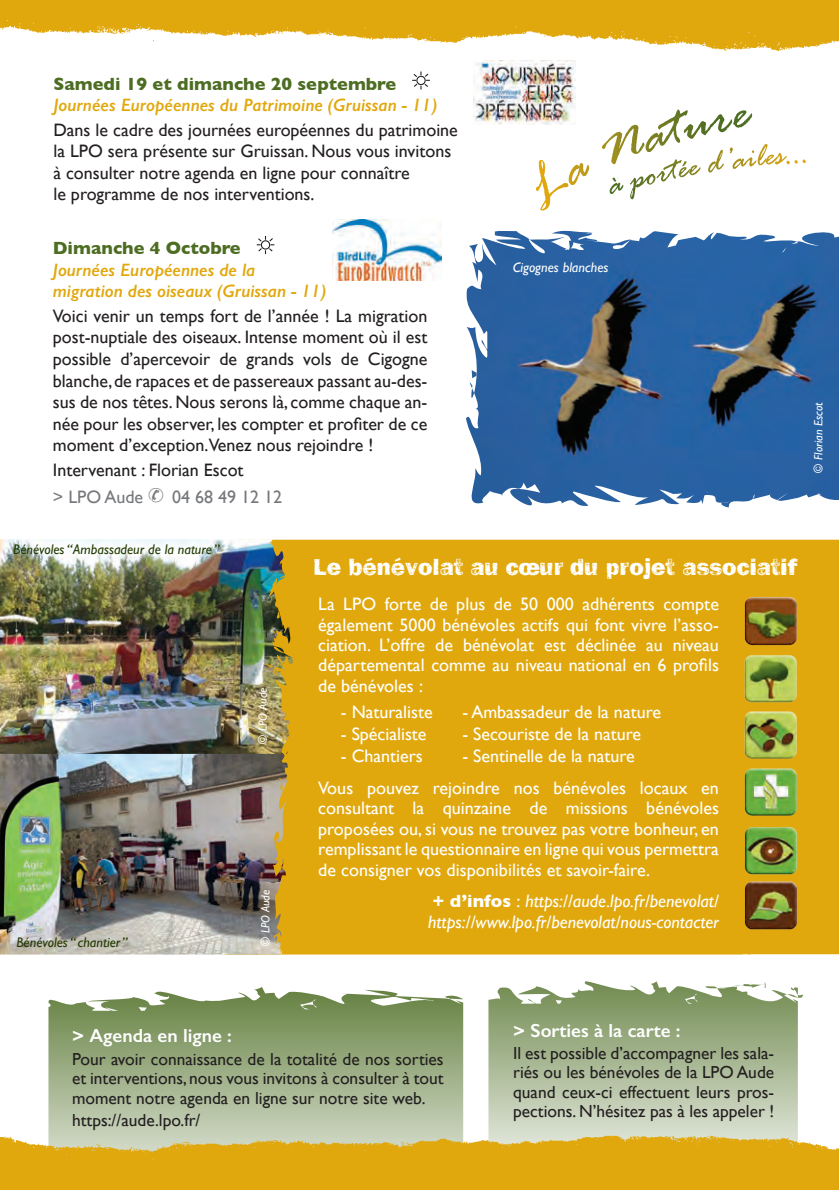
<style>
.page{position:relative;width:839px;height:1190px;background:#fff}
.page>*{position:absolute;margin:0;border:0;box-sizing:border-box;transform-origin:0 0}
.t1{font:24px "Frankie";color:#fff}
.t2{font:600 19px "Gill Sans";color:#fff}
.t3{font:18px/20.4px "Gill Sans";color:#fff;text-align:justify}
.t4{font:18px/21.6px "Gill Sans";color:#231f20;text-align:justify}
.t5{font:italic 600 18px/21.6px "Gill Sans";color:#e1a80e}
.t6{font:italic 18px "Gill Sans";color:#fff}
.t7{font:700 18px "Gill Sans";color:#4d6d23}
.t8{font:18px "Gill Sans";color:#76787b}
.t9{font:17.4px/19.4px "Gill Sans";color:#231f20;text-align:justify}
.t10{font:italic 14px "Gill Sans";color:#233a01}
.t11{font:italic 14px "Gill Sans";color:#fff}
.t12{font:italic 12px "Gill Sans";color:#fff}
.s1{font-weight:700;font-style:normal}
.s2{font-style:normal}
.s3{font-weight:700;font-size:18px}
</style>
<div class="page">
<svg style="left:562px;top:230px;width:276px;height:270px;background:#3268a5"></svg>
<img style="left:466px;top:231px;width:340px;height:277px">
<div style="left:290px;top:539px;width:548px;height:415px;background:#e1a80e"></div>
<img style="left:0;top:754px;width:290px;height:200px">
<svg style="left:488px;top:981px;width:315px;height:150px;background:#aebd9c"></svg>
<svg style="left:48px;top:987px;width:415px;height:144px;background:#a0b18a"></svg>
<img style="left:0;top:0;width:838px;height:51px">
<img style="left:0;top:1131px;width:838px;height:59px">
<svg style="left:256px;top:236px;width:18px;height:18px"></svg>
<img style="left:0;top:539px;width:292px;height:215px">
<img style="left:742px;top:592px;width:57px;height:341px">
<svg style="left:412px;top:71px;width:17px;height:19px"></svg>
<img style="left:332px;top:220px;width:109px;height:60px">
<img style="left:473px;top:61px;width:102px;height:63px">
<svg style="left:515px;top:107px;width:60px;height:18px"></svg>
<p class="t7" style="left:53px;top:69px;width:344px">Samedi 19 et dimanche 20 septembre</p>
<p class="t5" style="left:53px;top:94px;width:385px">Journées Européennes du Patrimoine (Gruissan - 11)</p>
<p class="t4" style="left:53px;top:118px;width:406px;text-align:left">Dans le cadre des journées européennes du patrimoine la LPO sera présente sur Gruissan. Nous vous invitons à consulter notre agenda en ligne pour connaître<br>le programme de nos interventions.</p>
<p class="t7" style="left:53px;top:234px;width:189px">Dimanche 4 Octobre</p>
<p class="t5" style="left:53px;top:258px;width:275px">Journées Européennes de la migration des oiseaux (Gruissan - 11)</p>
<p class="t4" style="left:53px;top:304px;width:376px">Voici venir un temps fort de l’année ! La migration post-nuptiale des oiseaux. Intense moment où il est possible d’apercevoir de grands vols de Cigogne blanche, de rapaces et de passereaux passant au-des&shy;sus de nos têtes. Nous serons là, comme chaque an&shy;née pour les observer, les compter et profiter de ce moment d’exception.Venez nous rejoindre !</p>
<p class="t4" style="left:53px;top:459px;width:192px">Intervenant : Florian Escot</p>
<p class="t8" style="left:53px;top:486px;width:92px">&gt; LPO Aude</p>
<p class="t8" style="left:172px;top:486px;width:112px">04 68 49 12 12</p>
<p class="t11" style="left:512px;top:259px;width:97px">Cigognes blanches</p>
<p class="t12" style="left:811px;top:473px;width:72px;rotate:-90deg">© Florian Escot</p>
<p class="t10" style="left:13px;top:541px;width:207px">Bénévoles “Ambassadeur de la nature ”</p>
<p class="t12" style="left:256px;top:744px;width:58px;rotate:-90deg">© LPO Aude</p>
<p class="t10" style="left:16px;top:933px;width:113px">Bénévoles “ chantier ”</p>
<p class="t12" style="left:258px;top:946px;width:58px;rotate:-90deg">© LPO Aude</p>
<p class="t1" style="left:314px;top:553px;width:484px">Le bénévolat au cœur du projet associatif</p>
<p class="t3" style="left:318px;top:594px;width:402px">La LPO forte de plus de 50 000 adhérents compte également 5000 bénévoles actifs qui font vivre l’asso&shy;ciation. L’offre de bénévolat est déclinée au niveau départemental comme au niveau national en 6 profils de bénévoles :</p>
<p class="t3" style="left:340px;top:701px;width:93px">- Naturaliste</p>
<p class="t3" style="left:462px;top:701px;width:200px">- Ambassadeur de la nature</p>
<p class="t3" style="left:340px;top:723px;width:87px">- Spécialiste</p>
<p class="t3" style="left:462px;top:723px;width:180px">- Secouriste de la nature</p>
<p class="t3" style="left:340px;top:745px;width:83px">- Chantiers</p>
<p class="t3" style="left:462px;top:745px;width:174px">- Sentinelle de la nature</p>
<p class="t3" style="left:318px;top:777px;width:402px">Vous pouvez rejoindre nos bénévoles locaux en consultant la quinzaine de missions bénévoles proposées ou, si vous ne trouvez pas votre bonheur, en remplissant le questionnaire en ligne qui vous permettra de consigner vos disponibilités et savoir-faire.</p>
<p class="t6" style="left:432px;top:891px;width:288px"><span class="s1">+ d’infos</span> <span class="s2">:</span> https://aude.lpo.fr/benevolat/</p>
<p class="t6" style="left:428px;top:911px;width:292px">https://www.lpo.fr/benevolat/nous-contacter</p>
<p class="t2" style="left:72px;top:1024px;width:161px"><span class="s3">&gt;</span> Agenda en ligne :</p>
<p class="t9" style="left:72px;top:1049px;width:373px">Pour avoir connaissance de la totalité de nos sorties et interventions, nous vous invitons à consulter à tout moment notre agenda en ligne sur notre site web.</p>
<p class="t9" style="left:72px;top:1110px;width:130px">https://aude.lpo.fr/</p>
<p class="t2" style="left:513px;top:1018px;width:169px"><span class="s3">&gt;</span> Sorties à la carte :</p>
<p class="t9" style="left:513px;top:1043px;width:262px">Il est possible d’accompagner les sala&shy;riés ou les bénévoles de la LPO Aude quand ceux-ci effectuent leurs pros&shy;pections. N’hésitez pas à les appeler !</p>
</div>
